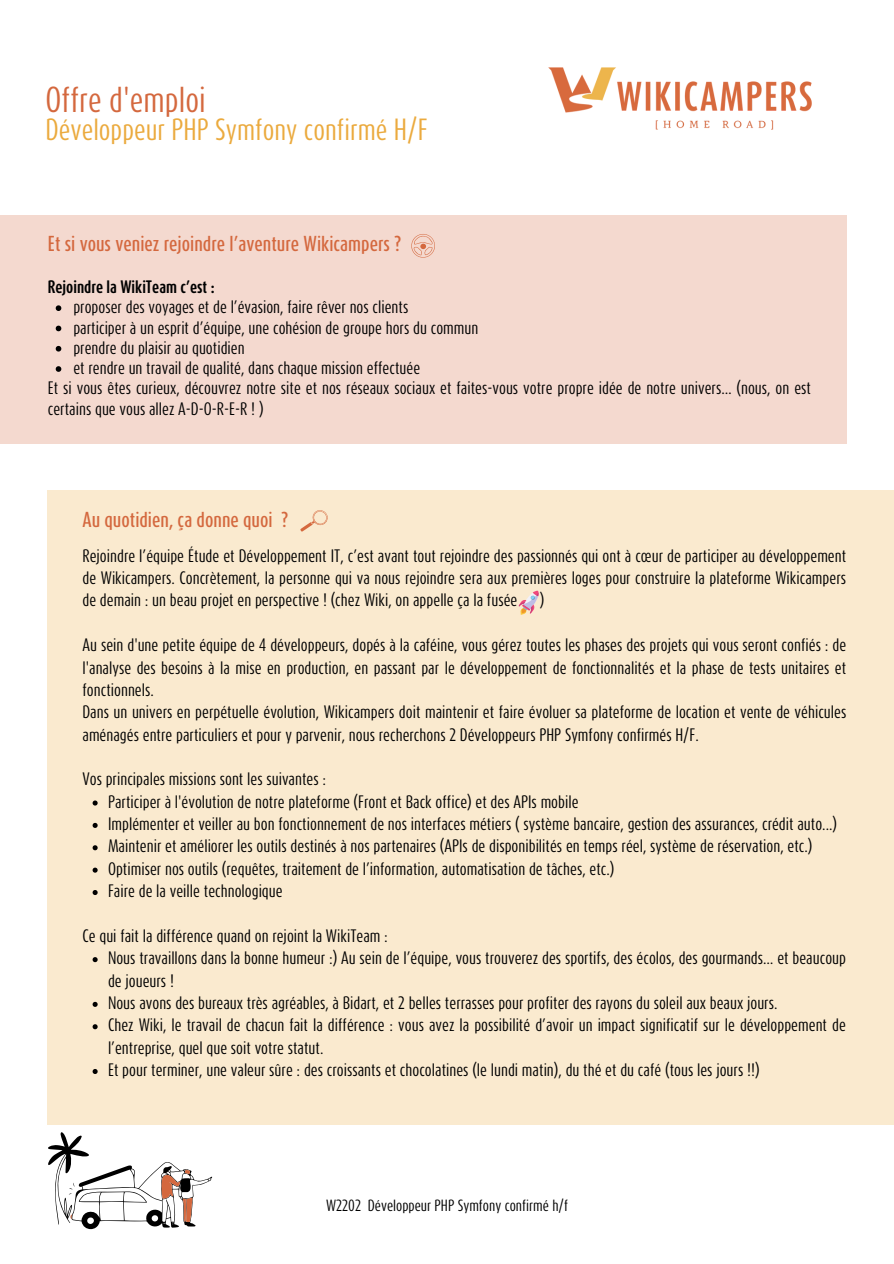
<style>
.page{position:relative;width:894px;height:1264px;background:#fff}
.page>*{position:absolute;margin:0;border:0;box-sizing:border-box;transform-origin:0 0}
.t1{font:30px "Dax Compact Pro";color:#d4683e}
.t2{font:25.5px "Dax Compact Pro";color:#ebaa3e}
.t3{font:500 18px "Dax Compact Pro";color:#d4683e}
.t4{font:15px/22.4px "Dax Compact Pro";color:#000}
.t5{font:700 15px "Dax Compact Pro";color:#000}
.t6{font:13.5px "Dax Compact Pro";color:#000}
</style>
<div class="page">
<img style="left:548px;top:67px;width:264px;height:63px">
<div style="left:0;top:215px;width:846px;height:229px;background:#f4d9cf"></div>
<div style="left:48px;top:490px;width:845px;height:634px;background:#faeacf"></div>
<svg style="left:56px;top:305px;width:5px;height:6px"></svg>
<svg style="left:56px;top:325px;width:5px;height:6px"></svg>
<svg style="left:56px;top:346px;width:5px;height:5px"></svg>
<svg style="left:56px;top:366px;width:5px;height:6px"></svg>
<svg style="left:93px;top:800px;width:5px;height:5px"></svg>
<svg style="left:93px;top:822px;width:5px;height:6px"></svg>
<svg style="left:93px;top:845px;width:5px;height:5px"></svg>
<svg style="left:93px;top:867px;width:5px;height:5px"></svg>
<svg style="left:93px;top:890px;width:5px;height:5px"></svg>
<svg style="left:93px;top:957px;width:5px;height:5px"></svg>
<svg style="left:93px;top:1001px;width:5px;height:5px"></svg>
<svg style="left:93px;top:1024px;width:5px;height:5px"></svg>
<svg style="left:93px;top:1069px;width:5px;height:4px"></svg>
<svg style="left:48px;top:1132px;width:164px;height:97px"></svg>
<svg style="left:300px;top:510px;width:28px;height:22px"></svg>
<svg style="left:411px;top:234px;width:24px;height:23px"></svg>
<svg style="left:518px;top:590px;width:21px;height:25px"></svg>
<p class="t1" style="left:45px;top:79px;width:162px">Offre d'emploi</p>
<p class="t2" style="left:45px;top:113px;width:384px">Développeur PHP Symfony confirmé H/F</p>
<p class="t3" style="left:48px;top:232px;width:355px">Et si vous veniez rejoindre l’aventure Wikicampers ?</p>
<p class="t5" style="left:48px;top:277px;width:168px">Rejoindre la WikiTeam c’est :</p>
<p class="t4" style="left:73px;top:296px;width:336px">proposer des voyages et de l’évasion, faire rêver nos clients</p>
<p class="t4" style="left:73px;top:316px;width:406px">participer à un esprit d’équipe, une cohésion de groupe hors du commun</p>
<p class="t4" style="left:73px;top:336px;width:173px">prendre du plaisir au quotidien</p>
<p class="t4" style="left:73px;top:356px;width:348px">et rendre un travail de qualité, dans chaque mission effectuée</p>
<p class="t4" style="left:48px;top:378px;width:764px;line-height:20.2px">Et si vous êtes curieux, découvrez notre site et nos réseaux sociaux et faites-vous votre propre idée de notre univers… (nous, on est certains que vous allez A-D-O-R-E-R ! )</p>
<p class="t3" style="left:82px;top:507px;width:207px">Au quotidien, ça donne quoi ?</p>
<p class="t4" style="left:82px;top:544px;width:765px;text-align:justify">Rejoindre l’équipe Étude et Développement IT, c’est avant tout rejoindre des passionnés qui ont à cœur de participer au développement de Wikicampers. Concrètement, la personne qui va nous rejoindre sera aux premières loges pour construire la plateforme Wikicampers de demain : un beau projet en perspective ! (chez Wiki, on appelle ça la fusée</p>
<p class="t4" style="left:539px;top:589px;width:6px">)</p>
<p class="t4" style="left:82px;top:633px;width:765px;text-align:justify">Au sein d'une petite équipe de 4 développeurs, dopés à la caféine, vous gérez toutes les phases des projets qui vous seront confiés : de l'analyse des besoins à la mise en production, en passant par le développement de fonctionnalités et la phase de tests unitaires et fonctionnels.</p>
<p class="t4" style="left:82px;top:700px;width:765px">Dans un univers en perpétuelle évolution, Wikicampers doit maintenir et faire évoluer sa plateforme de location et vente de véhicules aménagés entre particuliers et pour y parvenir, nous recherchons 2 Développeurs PHP Symfony confirmés H/F.</p>
<p class="t4" style="left:82px;top:767px;width:245px">Vos principales missions sont les suivantes :</p>
<p class="t4" style="left:108px;top:790px;width:472px">Participer à l'évolution de notre plateforme (Front et Back office) et des APIs mobile</p>
<p class="t4" style="left:108px;top:812px;width:730px">Implémenter et veiller au bon fonctionnement de nos interfaces métiers ( système bancaire, gestion des assurances, crédit auto...)</p>
<p class="t4" style="left:108px;top:835px;width:705px">Maintenir et améliorer les outils destinés à nos partenaires (APIs de disponibilités en temps réel, système de réservation, etc.)</p>
<p class="t4" style="left:108px;top:857px;width:508px">Optimiser nos outils (requêtes, traitement de l’information, automatisation de tâches, etc.)</p>
<p class="t4" style="left:108px;top:879px;width:176px">Faire de la veille technologique</p>
<p class="t4" style="left:82px;top:924px;width:307px">Ce qui fait la différence quand on rejoint la WikiTeam :</p>
<p class="t4" style="left:108px;top:946px;width:739px">Nous travaillons dans la bonne humeur :) Au sein de l’équipe, vous trouverez des sportifs, des écolos, des gourmands… et beaucoup de joueurs !</p>
<p class="t4" style="left:108px;top:991px;width:670px">Nous avons des bureaux très agréables, à Bidart, et 2 belles terrasses pour profiter des rayons du soleil aux beaux jours.</p>
<p class="t4" style="left:108px;top:1013px;width:739px">Chez Wiki, le travail de chacun fait la différence : vous avez la possibilité d’avoir un impact significatif sur le développement de l’entreprise, quel que soit votre statut.</p>
<p class="t4" style="left:108px;top:1058px;width:653px">Et pour terminer, une valeur sûre : des croissants et chocolatines (le lundi matin), du thé et du café (tous les jours !!)</p>
<p class="t6" style="left:326px;top:1196px;width:244px">W2202 Développeur PHP Symfony confirmé h/f</p>
</div>
